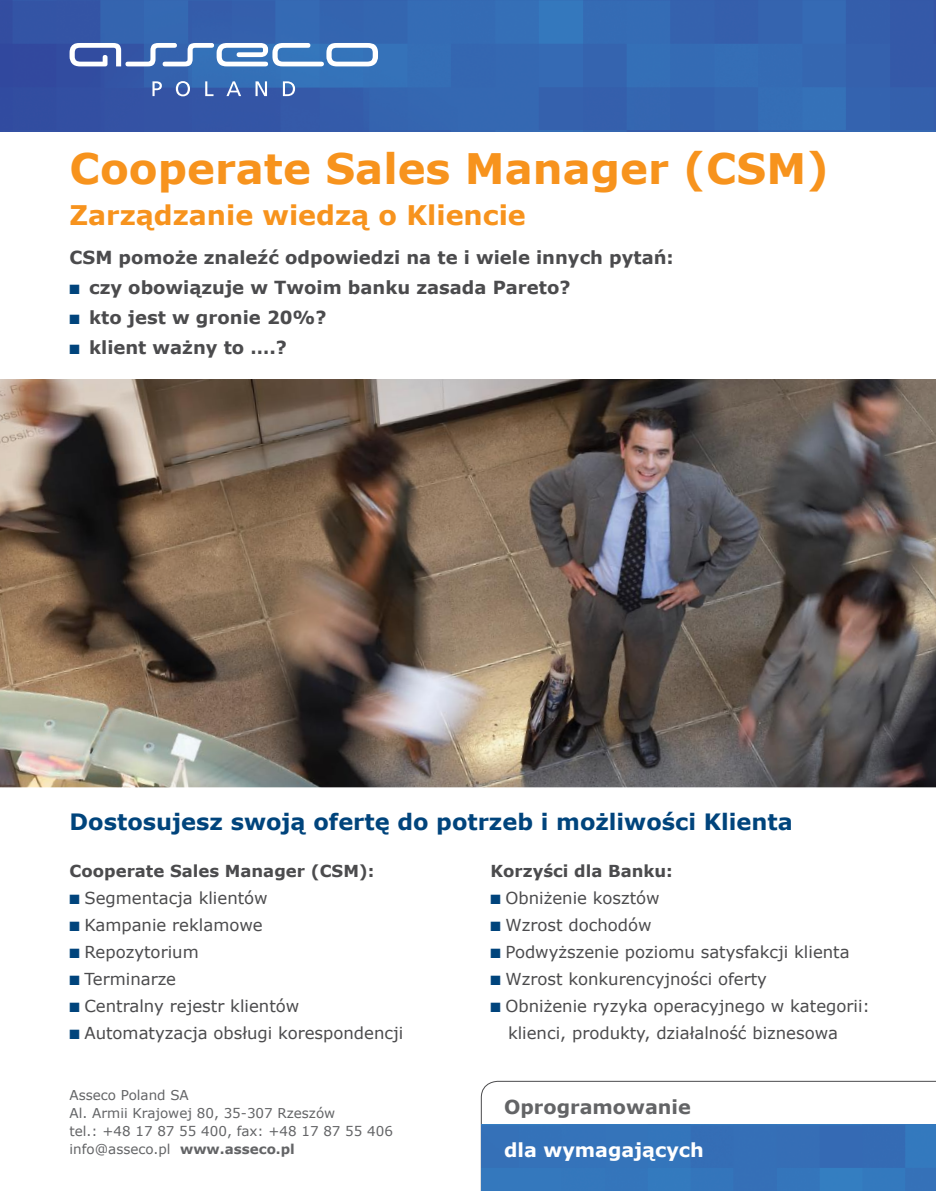
<style>
.page{position:relative;width:936px;height:1191px;background:#fff}
.page>*{position:absolute;margin:0;border:0;box-sizing:border-box;transform-origin:0 0}
.t1{font:700 42px "Verdana";color:#f7931d}
.t2{font:700 27px "Verdana";color:#f7931d}
.t3{font:700 22.5px "Verdana";color:#00447c}
.t4{font:700 19.2px "Verdana";color:#fff}
.t5{font:700 19.2px "Verdana";color:#636466}
.t6{font:700 18px "Verdana";color:#4b4b4d}
.t7{font:16.5px/27px "Verdana";color:#4b4b4d}
.t8{font:700 16.5px "Verdana";color:#4b4b4d}
.t9{font:13.5px/18px "Verdana";color:#636466}
.s1{color:#00447c}
.s2{font-weight:700}
</style>
<div class="page">
<img style="left:0;top:379px;width:935px;height:408px">
<img style="left:0;top:0;width:935px;height:131px">
<svg style="left:152px;top:81px;width:10px;height:15px"></svg>
<svg style="left:176px;top:81px;width:14px;height:15px"></svg>
<svg style="left:205px;top:81px;width:8px;height:15px"></svg>
<svg style="left:226px;top:81px;width:15px;height:15px"></svg>
<svg style="left:255px;top:81px;width:12px;height:15px"></svg>
<svg style="left:283px;top:81px;width:12px;height:15px"></svg>
<svg style="left:70px;top:43px;width:308px;height:23px"></svg>
<svg style="left:480px;top:1080px;width:455px;height:111px"></svg>
<img style="left:481px;top:1125px;width:454px;height:66px">
<p class="t1" style="left:70px;top:142px;width:761px">Cooperate Sales Manager (CSM)</p>
<p class="t2" style="left:70px;top:198px;width:458px">Zarządzanie wiedzą o Kliencie</p>
<p class="t6" style="left:70px;top:246px;width:605px">CSM pomoże znaleźć odpowiedzi na te i wiele innych pytań:</p>
<p class="t6" style="left:70px;top:276px;width:502px"><span class="s1">■</span> czy obowiązuje w Twoim banku zasada Pareto?</p>
<p class="t6" style="left:70px;top:306px;width:258px"><span class="s1">■</span> kto jest w gronie 20%?</p>
<p class="t6" style="left:70px;top:336px;width:219px"><span class="s1">■</span> klient ważny to ….?</p>
<p class="t3" style="left:70px;top:807px;width:724px">Dostosujesz swoją ofertę do potrzeb i możliwości Klienta</p>
<p class="t8" style="left:70px;top:860px;width:306px">Cooperate Sales Manager (CSM):</p>
<p class="t7" style="left:70px;top:883px;width:200px"><span class="s1">■</span> Segmentacja klientów</p>
<p class="t7" style="left:70px;top:910px;width:195px"><span class="s1">■</span> Kampanie reklamowe</p>
<p class="t7" style="left:70px;top:937px;width:131px"><span class="s1">■</span> Repozytorium</p>
<p class="t7" style="left:70px;top:964px;width:108px"><span class="s1">■</span> Terminarze</p>
<p class="t7" style="left:70px;top:991px;width:231px"><span class="s1">■</span> Centralny rejestr klientów</p>
<p class="t7" style="left:70px;top:1018px;width:335px"><span class="s1">■</span> Automatyzacja obsługi korespondencji</p>
<p class="t9" style="left:70px;top:1085px;width:325px">Asseco Poland SA<br>Al. Armii Krajowej 80, 35-307 Rzeszów<br>tel.: +48 17 87 55 400, fax: +48 17 87 55 406 info@asseco.pl <span class="s2">www.asseco.pl</span></p>
<p class="t8" style="left:490px;top:860px;width:184px">Korzyści dla Banku:</p>
<p class="t7" style="left:490px;top:883px;width:171px"><span class="s1">■</span> Obniżenie kosztów</p>
<p class="t7" style="left:490px;top:910px;width:162px"><span class="s1">■</span> Wzrost dochodów</p>
<p class="t7" style="left:490px;top:937px;width:360px"><span class="s1">■</span> Podwyższenie poziomu satysfakcji klienta</p>
<p class="t7" style="left:490px;top:964px;width:278px"><span class="s1">■</span> Wzrost konkurencyjności oferty</p>
<p class="t7" style="left:508px;top:991px;width:363px;text-indent:-17px"><span class="s1">■</span> Obniżenie ryzyka operacyjnego w kategorii: klienci, produkty, działalność biznesowa</p>
<p class="t5" style="left:504px;top:1095px;width:188px">Oprogramowanie</p>
<p class="t4" style="left:504px;top:1137px;width:201px">dla wymagających</p>
</div>
